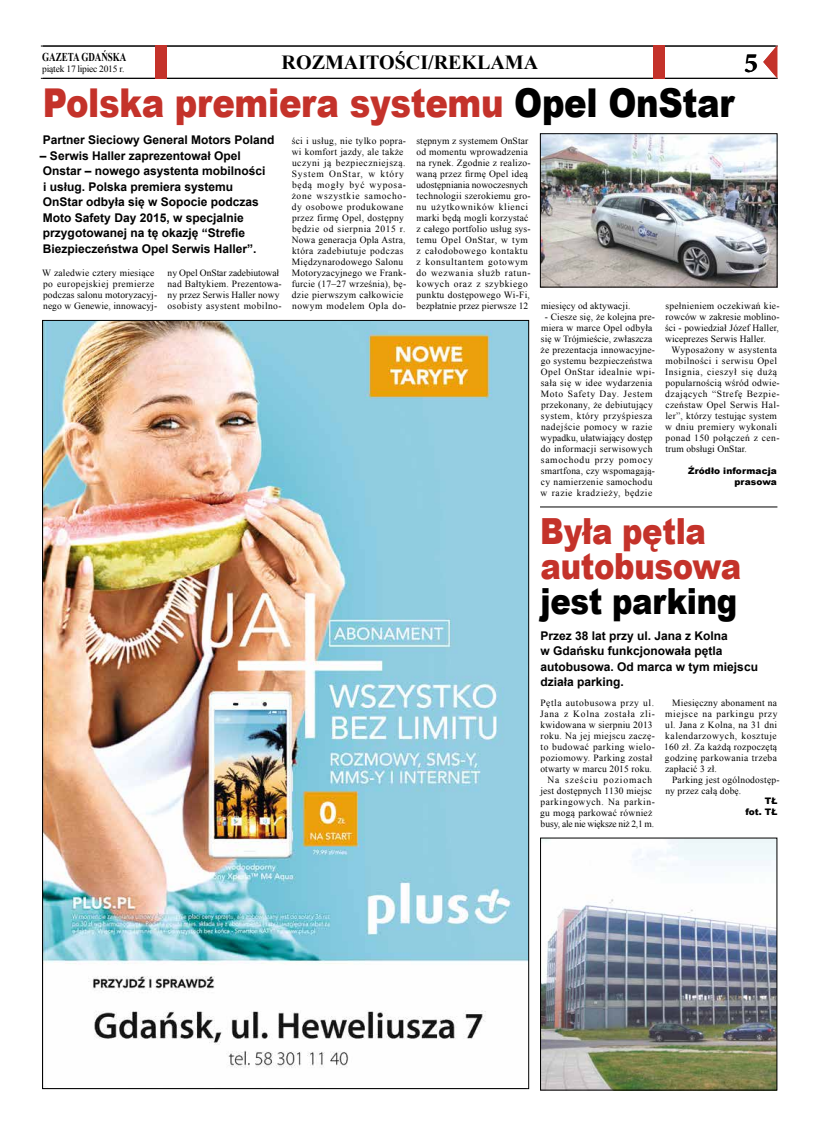
<style>
.page{position:relative;width:820px;height:1134px;background:#fff}
.page>*{position:absolute;margin:0;border:0;box-sizing:border-box;transform-origin:0 0}
.t1{font:900 39.8px "Arial";letter-spacing:-.01em;color:#c4322a;scale:.85 1}
.t2{font:900 36px/35px "Arial";letter-spacing:-.01em;color:#c4322a;scale:.85 1}
.t3{font:900 36px "Arial";letter-spacing:-.01em;color:#000;scale:.85 1}
.t4{font:700 28px "Minion Pro";color:#000}
.t5{font:700 20px "Times New Roman";color:#000}
.t6{font:700 12px/15.5px "Arial";color:#000}
.t7{font:700 12px "Times New Roman";color:#000;scale:.75 1}
.t8{font:9.5px/11px "Times New Roman";letter-spacing:.03em;color:#000}
.t9{font:9.5px "Times New Roman";letter-spacing:-.02em;color:#000}
.t10{font:9.5px "Times New Roman";letter-spacing:.01em;color:#000}
.t11{font:900 9px/10.8px "Arial";letter-spacing:.01em;color:#000;text-align:right}
.s1{color:#000}
</style>
<div class="page">
<hr style="left:43px;top:78px;width:734px;height:1px;background:#000">
<div style="left:155px;top:45px;width:12px;height:33px;background:#c4322a"></div>
<hr style="left:41px;top:46px;width:734px;height:1px;background:#000">
<hr style="left:41px;top:78px;width:734px;height:1px;background:#000">
<div style="left:156px;top:45px;width:11px;height:33px;background:#c4322a"></div>
<svg style="left:763px;top:45px;width:14px;height:33px"></svg>
<div style="left:653px;top:46px;width:11px;height:33px;background:#c4322a"></div>
<img style="left:44px;top:322px;width:483px;height:765px">
<img style="left:542px;top:135px;width:233px;height:150px">
<div style="left:540px;top:133px;width:237px;height:154px;border:1px solid #000"></div>
<img style="left:542px;top:839px;width:233px;height:249px">
<div style="left:540px;top:837px;width:237px;height:253px;border:1px solid #000"></div>
<hr style="left:540px;top:506px;width:237px;height:1px;background:#000">
<h3 class="t5" style="left:281px;top:48px;width:258px">ROZMAITOŚCI/REKLAMA</h3>
<h3 class="t4" style="left:743px;top:44px;width:15px">5</h3>
<h1 class="t1" style="left:43px;top:74px;width:814px">Polska premiera systemu <span class="s1">Opel OnStar</span></h1>
<p class="t7" style="left:42px;top:49px;width:114px">GAZETA GDAŃSKA</p>
<p class="t9" style="left:42px;top:63px;width:84px">piątek 17 lipiec 2015 r.</p>
<p class="t6" style="left:43px;top:133px;width:233px">Partner Sieciowy General Motors Poland</p>
<p class="t6" style="left:40px;top:148px;width:227px">– Serwis Haller zaprezentował Opel Onstar – nowego asystenta mobilności i usług. Polska premiera systemu OnStar odbyła się w Sopocie podczas Moto Safety Day 2015, w specjalnie przygotowanej na tę okazję “Strefie Biezpieczeństwa Opel Serwis Haller”.</p>
<p class="t8" style="left:42px;top:268px;width:116px">W zaledwie cztery miesiące po europejskiej premierze podczas salonu motoryzacyj&shy;nego w Genewie, innowacyj-</p>
<p class="t8" style="left:167px;top:268px;width:116px">ny Opel OnStar zadebiutował nad Bałtykiem. Prezentowa&shy;ny przez Serwis Haller nowy osobisty asystent mobilno-</p>
<p class="t8" style="left:291px;top:136px;width:116px">ści i usług, nie tylko popra&shy;wi komfort jazdy, ale także uczyni ją bezpieczniejszą.<br>System OnStar, w który będą mogły być wyposa&shy;żone wszystkie samocho&shy;dy osobowe produkowane przez firmę Opel, dostępny będzie od sierpnia 2015 r.<br>Nowa generacja Opla Astra, która zadebiutuje podczas<br>Międzynarodowego Salonu<br>Motoryzacyjnego we Frank&shy;furcie (17–27 września), bę&shy;dzie pierwszym całkowicie nowym modelem Opla do-</p>
<p class="t8" style="left:416px;top:136px;width:116px">stępnym z systemem OnStar od momentu wprowadzenia na rynek. Zgodnie z realizo&shy;waną przez firmę Opel ideą udostępniania nowoczesnych technologii szerokiemu gro&shy;nu użytkowników klienci marki będą mogli korzystać z całego portfolio usług sys&shy;temu Opel OnStar, w tym z całodobowego kontaktu z konsultantem gotowym do wezwania służb ratun&shy;kowych oraz z szybkiego punktu dostępowego Wi-Fi, bezpłatnie przez pierwsze 12</p>
<p class="t10" style="left:541px;top:300px;width:91px">miesięcy od aktywacji.</p>
<p class="t8" style="left:540px;top:312px;width:116px;text-align:center">- Ciesze się, że kolejna pre&shy;miera w marce Opel odbyła się w Trójmieście, zwłaszcza że prezentacja innowacyjne&shy;go systemu bezpieczeństwa<br>Opel OnStar idealnie wpi&shy;sała się w idee wydarzenia<br>Moto Safety Day. Jestem przekonany, że debiutujący system, który przyśpiesza nadejście pomocy w razie wypadku, ułatwiający dostęp do informacji serwisowych samochodu przy pomocy smartfona, czy wspomagają&shy;cy namierzenie samochodu w razie kradzieży, będzie</p>
<p class="t8" style="left:664px;top:301px;width:116px;text-align:justify">spełnieniem oczekiwań kie&shy;rowców w zakresie moblino&shy;ści - powiedział Józef Haller, wiceprezes Serwis Haller.</p>
<p class="t8" style="left:664px;top:345px;width:116px;text-indent:6px">Wyposażony w asystenta mobilności i serwisu Opel<br>Insignia, cieszył się dużą popularnością wśród odwie&shy;dzających “Strefę Bezpie&shy;czeństaw Opel Serwis Hal&shy;ler”, którzy testując system w dniu premiery wykonali ponad 150 połączeń z cen&shy;trum obsługi OnStar.</p>
<p class="t11" style="left:687px;top:465px;width:90px">Źródło informacja prasowa</p>
<h2 class="t2" style="left:540px;top:513px;width:238px">Była pętla autobusowa</h2>
<h2 class="t3" style="left:540px;top:575px;width:233px">jest parking</h2>
<p class="t6" style="left:540px;top:628px;width:219px">Przez 38 lat przy ul. Jana z Kolna<br>w Gdańsku funkcjonowała pętla autobusowa. Od marca w tym miejscu działa parking.</p>
<p class="t8" style="left:540px;top:697px;width:116px;text-align:center">Pętla autobusowa przy ul.<br>Jana z Kolna została zli&shy;kwidowana w sierpniu 2013 roku. Na jej miejscu zaczę&shy;to budować parking wielo&shy;poziomowy. Parking został otwarty w marcu 2015 roku.<br>Na sześciu poziomach jest dostępnych 1130 miejsc parkingowych. Na parkin&shy;gu mogą parkować również busy, ale nie większe niż 2,1 m.</p>
<p class="t8" style="left:664px;top:697px;width:115px;text-align:justify;text-indent:8px">Miesięczny abonament na miejsce na parkingu przy ul. Jana z Kolna, na 31 dni kalendarzowych, kosztuje 160 zł. Za każdą rozpoczętą godzinę parkowania trzeba zapłacić 3 zł.</p>
<p class="t8" style="left:665px;top:774px;width:116px;text-indent:7px">Parking jest ogólnodostęp&shy;ny przez całą dobę.</p>
<p class="t11" style="left:745px;top:795px;width:33px">TŁ<br>fot. TŁ</p>
</div>
